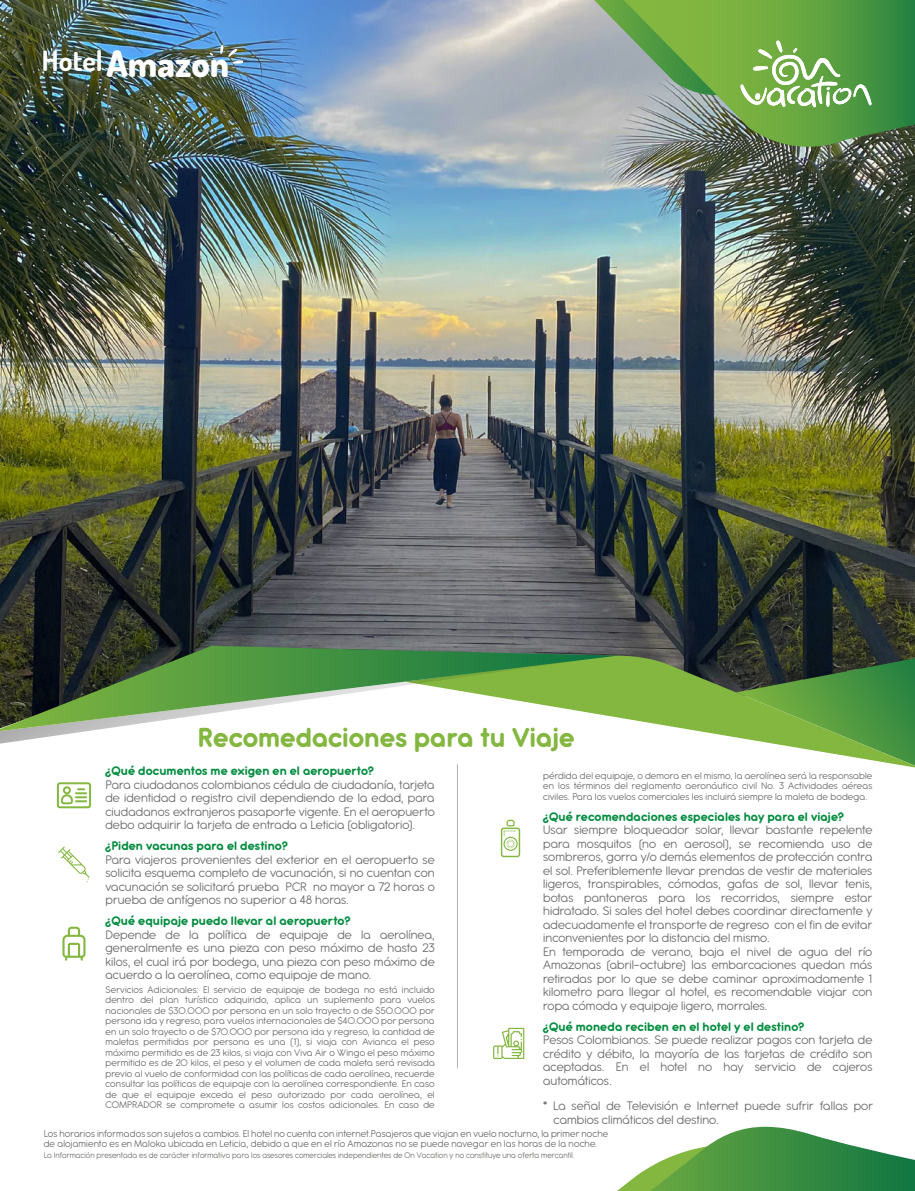
<style>
.page{position:relative;width:915px;height:1191px;background:#fff}
.page>*{position:absolute;margin:0;border:0;box-sizing:border-box;transform-origin:0 0}
.t1{font:800 36.3px "Dosis";color:#fff}
.t2{font:700 30px "Antipasto Pro";color:#84b740}
.t3{font:13.5px/13.5px "Antipasto Pro";letter-spacing:.005em;color:#706f6e;text-align:justify}
.t4{font:700 13.5px "Antipasto Pro";letter-spacing:.005em;color:#078e42}
.t5{font:10.65px/10.5px "Antipasto Pro";letter-spacing:.015em;color:#706f6e}
.t6{font:10.5px/10.5px "Antipasto Pro";letter-spacing:.015em;color:#706f6e;text-align:justify}
.t7{font:9px "Antipasto Pro";color:#71716e;scale:.96 1}
</style>
<div class="page">
<img style="left:0;top:0;width:914px;height:653px">
<svg style="left:617px;top:653px;width:297px;height:115px"></svg>
<svg style="left:0;top:731px;width:87px;height:13px"></svg>
<svg style="left:0;top:646px;width:617px;height:85px"></svg>
<svg style="left:617px;top:1126px;width:297px;height:65px"></svg>
<svg style="left:623px;top:0;width:291px;height:152px;background:#5f8d5b"></svg>
<svg style="left:594px;top:0;width:277px;height:108px;background:#80af64"></svg>
<hr style="left:457px;top:764px;width:1px;height:304px;background:#b3b3b3">
<svg style="left:209px;top:45px;width:34px;height:19px"></svg>
<svg style="left:57px;top:782px;width:34px;height:26px"></svg>
<svg style="left:58px;top:846px;width:32px;height:36px"></svg>
<svg style="left:62px;top:926px;width:23px;height:34px"></svg>
<svg style="left:500px;top:819px;width:20px;height:38px"></svg>
<svg style="left:493px;top:1027px;width:31px;height:32px"></svg>
<h1 class="t1" style="left:42px;top:40px;width:189px"><sup>Hotel</sup>Amazon</h1>
<h2 class="t2" style="left:197px;top:719px;width:378px">Recomedaciones para tu Viaje</h2>
<p class="t4" style="left:105px;top:762px;width:270px">¿Qué documentos me exigen en el aeropuerto?</p>
<p class="t3" style="left:105px;top:778px;width:330px">Para ciudadanos colombianos cédula de ciudadanía, tarjeta de identidad o registro civil dependiendo de la edad, para ciudadanos extranjeros pasaporte vigente. En el aeropuerto debo adquirir la tarjeta de entrada a Leticia (obligatorio).</p>
<p class="t4" style="left:105px;top:837px;width:184px">¿Piden vacunas para el destino?</p>
<p class="t3" style="left:105px;top:853px;width:330px">Para viajeros provenientes del exterior en el aeropuerto se solicita esquema completo de vacunación, si no cuentan con vacunación se solicitará prueba PCR no mayor a 72 horas o prueba de antígenos no superior a 48 horas.</p>
<p class="t4" style="left:105px;top:912px;width:246px">¿Qué equipaje puedo llevar al aeropuerto?</p>
<p class="t3" style="left:105px;top:928px;width:330px">Depende de la política de equipaje de la aerolínea, generalmente es una pieza con peso máximo de hasta 23 kilos, el cual irá por bodega, una pieza con peso máximo de acuerdo a la aerolínea, como equipaje de mano.</p>
<p class="t6" style="left:105px;top:984px;width:331px">Servicios Adicionales: El servicio de equipaje de bodega no está incluido dentro del plan turístico adquirido, aplica un suplemento para vuelos nacionales de $30.000 por persona en un solo trayecto o de $50.000 por persona ida y regreso, para vuelos internacionales de $40.000 por persona en un solo trayecto o de $70.000 por persona ida y regreso, la cantidad de maletas permitidas por persona es una (1), si viaja con Avianca el peso máximo permitido es de 23 kilos, si viaja con Viva Air o Wingo el peso máximo permitido es de 20 kilos, el peso y el volumen de cada maleta será revisada previo al vuelo de conformidad con las políticas de cada aerolínea, recuerde consultar las políticas de equipaje con la aerolínea correspondiente. En caso de que el equipaje exceda el peso autorizado por cada aerolínea, el COMPRADOR se compromete a asumir los costos adicionales. En caso de</p>
<p class="t6" style="left:543px;top:770px;width:330px">pérdida del equipaje, o demora en el mismo, la aerolínea será la responsable en los términos del reglamento aeronáutico civil No. 3 Actividades aéreas civiles. Para los vuelos comerciales les incluirá siempre la maleta de bodega.</p>
<p class="t4" style="left:543px;top:808px;width:302px">¿Qué recomendaciones especiales hay para el viaje?</p>
<p class="t3" style="left:543px;top:823px;width:331px;text-align:left">Usar siempre bloqueador solar, llevar bastante repelente para mosquitos (no en aerosol), se recomienda uso de sombreros, gorra y/o demás elementos de protección contra el sol. Preferiblemente llevar prendas de vestir de materiales ligeros, transpirables, cómodas, gafas de sol, llevar tenis, botas pantaneras para los recorridos, siempre estar hidratado. Si sales del hotel debes coordinar directamente y adecuadamente el transporte de regreso con el fin de evitar inconvenientes por la distancia del mismo.<br>En temporada de verano, baja el nivel de agua del río Amazonas (abril-octubre) las embarcaciones quedan más retiradas por lo que se debe caminar aproximadamente 1 kilometro para llegar al hotel, es recomendable viajar con ropa cómoda y equipaje ligero, morrales.</p>
<p class="t4" style="left:543px;top:1018px;width:262px">¿Qué moneda reciben en el hotel y el destino?</p>
<p class="t3" style="left:543px;top:1033px;width:330px">Pesos Colombianos. Se puede realizar pagos con tarjeta de crédito y débito, la mayoría de las tarjetas de crédito son aceptadas. En el hotel no hay servicio de cajeros automáticos.</p>
<p class="t3" style="left:553px;top:1099px;width:321px;text-indent:-11px">* La señal de Televisión e Internet puede sufrir fallas por cambios climáticos del destino.</p>
<p class="t7" style="left:44px;top:1150px;width:554px">La Información presentada es de carácter informativo para los asesores comerciales independientes de On Vacation y no constituye una oferta mercantil.</p>
<p class="t5" style="left:44px;top:1128px;width:566px">Los horarios informados son sujetos a cambios. El hotel no cuenta con internet.Pasajeros que viajan en vuelo nocturno, la primer noche de alojamiento es en Maloka ubicada en Leticia, debido a que en el río Amazonas no se puede navegar en las horas de la noche.</p>
</div>
